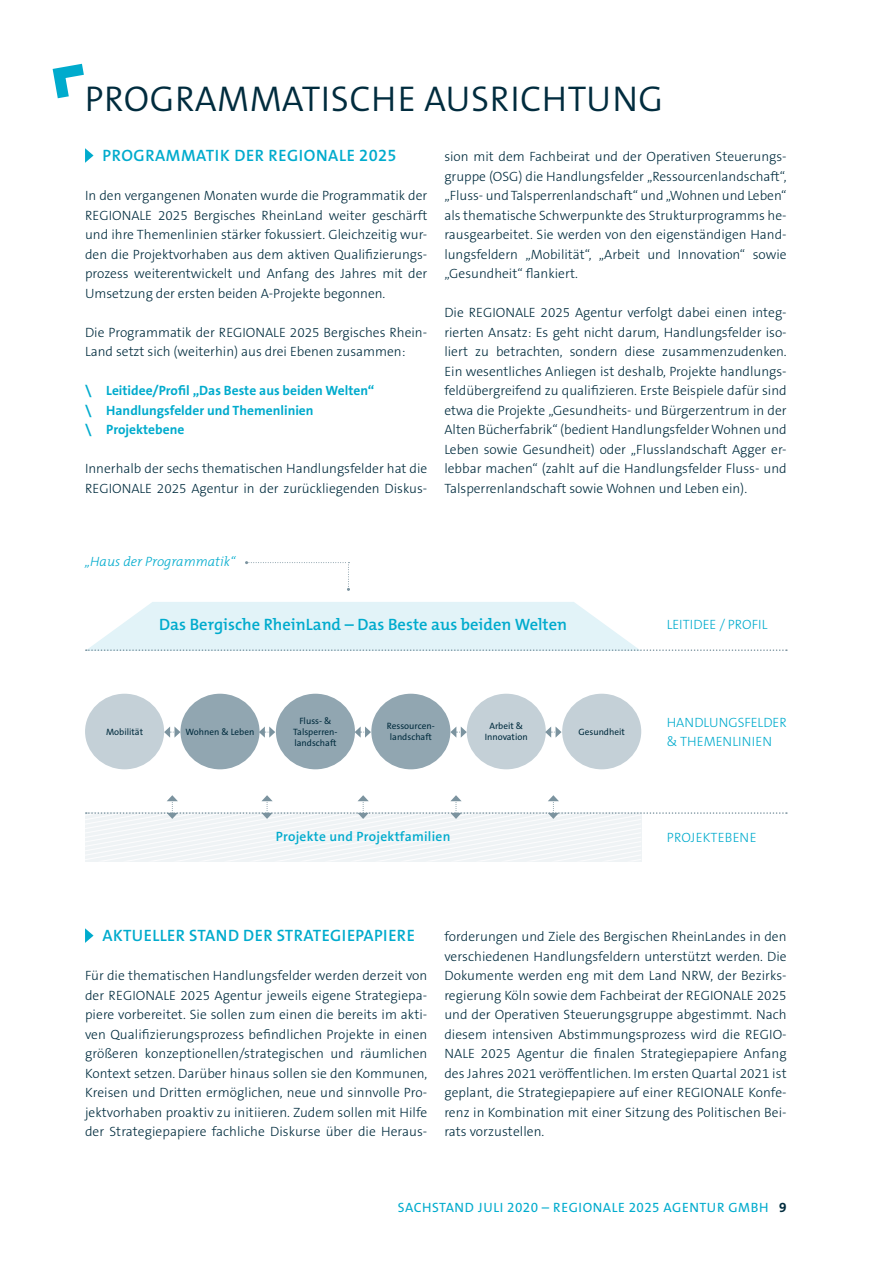
<style>
.page{position:relative;width:893px;height:1263px;background:#fff}
.page>*{position:absolute;margin:0;border:0;box-sizing:border-box;transform-origin:0 0}
.t1{font:300 36px "The Mix B W4";letter-spacing:.015em;color:#012c3e}
.t2{font:600 16.5px "The Mix B W6";letter-spacing:.02em;color:#00abcd}
.t3{font:600 16.5px "The Mix B W6";color:#00abcd}
.t4{font:300 13.5px/19.5px "The Sans B W3";color:#012c3e;text-align:justify}
.t5{font:700 13.5px/19.5px "The Sans B W7";color:#00abcd}
.t6{font:300 13.5px/18.5px "The Mix B W3";color:#00abcd}
.t7{font:13.5px "The Sans B W5 Plain";letter-spacing:.045em;color:#00abcd}
.t8{font:600 13.5px "The Sans B W6";letter-spacing:.02em;color:#00abcd}
.t9{font:italic 300 13.5px "The Mix B W3";color:#00abcd}
.t10{font:9.15px/11.1px "The Sans B W5 Plain";color:#012c3e;text-align:center}
.s1{font-family:"The Sans B W7";font-weight:700;color:#012c3e}
</style>
<div class="page">
<svg style="left:85px;top:148px;width:9px;height:15px"></svg>
<svg style="left:85px;top:928px;width:9px;height:15px"></svg>
<svg style="left:53px;top:64px;width:31px;height:34px"></svg>
<svg style="left:85px;top:602px;width:702px;height:49px"></svg>
<div style="left:85px;top:694px;width:79px;height:75px;background:#c4d0d7;border-radius:50%"></div>
<div style="left:180px;top:694px;width:80px;height:75px;background:#91a6b1;border-radius:50%"></div>
<div style="left:276px;top:694px;width:79px;height:75px;background:#91a6b1;border-radius:50%"></div>
<div style="left:371px;top:694px;width:79px;height:75px;background:#91a6b1;border-radius:50%"></div>
<div style="left:467px;top:694px;width:79px;height:75px;background:#c4d0d7;border-radius:50%"></div>
<div style="left:562px;top:694px;width:79px;height:75px;background:#c4d0d7;border-radius:50%"></div>
<svg style="left:164px;top:726px;width:16px;height:12px"></svg>
<svg style="left:259px;top:726px;width:16px;height:12px"></svg>
<svg style="left:355px;top:726px;width:16px;height:12px"></svg>
<svg style="left:450px;top:726px;width:17px;height:12px"></svg>
<svg style="left:545px;top:726px;width:16px;height:12px"></svg>
<svg style="left:85px;top:795px;width:702px;height:66px"></svg>
<svg style="left:245px;top:561px;width:105px;height:30px"></svg>
<h1 class="t1" style="left:85px;top:76px;width:580px">PROGRAMMATISCHE AUSRICHTUNG</h1>
<p class="t2" style="left:102px;top:145px;width:296px">PROGRAMMATIK DER REGIONALE 2025</p>
<p class="t4" style="left:85px;top:186px;width:344px">In den vergangenen Monaten wurde die Programmatik der REGIONALE 2025 Bergisches RheinLand weiter geschärft und ihre Themenlinien stärker fokussiert. Gleichzeitig wur&shy;den die Projektvorhaben aus dem aktiven Qualifizierungs&shy;prozess weiterentwickelt und Anfang des Jahres mit der Umsetzung der ersten beiden A-Projekte begonnen.</p>
<p class="t4" style="left:85px;top:323px;width:344px">Die Programmatik der REGIONALE 2025 Bergisches Rhein-<br>Land setzt sich (weiterhin) aus drei Ebenen zusammen:</p>
<p class="t5" style="left:85px;top:381px;width:291px">\ Leitidee/Profil „Das Beste aus beiden Welten“ \ Handlungsfelder und Themenlinien<br>\ Projektebene</p>
<p class="t4" style="left:85px;top:459px;width:344px">Innerhalb der sechs thematischen Handlungsfelder hat die<br>REGIONALE 2025 Agentur in der zurückliegenden Diskus-</p>
<p class="t4" style="left:444px;top:147px;width:344px">sion mit dem Fachbeirat und der Operativen Steuerungs&shy;gruppe (OSG) die Handlungsfelder „Ressourcenlandschaft“, „Fluss- und Talsperrenlandschaft“ und „Wohnen und Leben“ als thematische Schwerpunkte des Strukturprogramms he&shy;rausgearbeitet. Sie werden von den eigenständigen Hand&shy;lungsfeldern „Mobilität“, „Arbeit und Innovation“ sowie „Gesundheit“ flankiert.</p>
<p class="t4" style="left:444px;top:303px;width:344px">Die REGIONALE 2025 Agentur verfolgt dabei einen integ&shy;rierten Ansatz: Es geht nicht darum, Handlungsfelder iso&shy;liert zu betrachten, sondern diese zusammenzudenken.<br>Ein wesentliches Anliegen ist deshalb, Projekte handlungs&shy;feldübergreifend zu qualifizieren. Erste Beispiele dafür sind etwa die Projekte „Gesundheits- und Bürgerzentrum in der Alten Bücherfabrik“ (bedient Handlungsfelder Wohnen und Leben sowie Gesundheit) oder „Flusslandschaft Agger er&shy;lebbar machen“ (zahlt auf die Handlungsfelder Fluss- und Talsperrenlandschaft sowie Wohnen und Leben ein).</p>
<p class="t9" style="left:85px;top:553px;width:152px">„Haus der Programmatik“</p>
<p class="t3" style="left:159px;top:613px;width:409px">Das Bergische RheinLand – Das Beste aus beiden Welten</p>
<p class="t6" style="left:667px;top:615px;width:102px">LEITIDEE / PROFIL</p>
<p class="t10" style="left:106px;top:726px;width:39px">Mobilität</p>
<p class="t10" style="left:186px;top:726px;width:70px">Wohnen &amp; Leben</p>
<p class="t10" style="left:293px;top:715px;width:46px">Fluss- &amp;<br>Talsperren&shy;landschaft</p>
<p class="t10" style="left:387px;top:721px;width:49px">Ressourcen&shy;landschaft</p>
<p class="t10" style="left:485px;top:721px;width:44px">Arbeit &amp;<br>Innovation</p>
<p class="t10" style="left:578px;top:726px;width:48px">Gesundheit</p>
<p class="t6" style="left:667px;top:713px;width:121px">HANDLUNGSFELDER &amp; THEMENLINIEN</p>
<p class="t8" style="left:276px;top:828px;width:176px">Projekte und Projektfamilien</p>
<p class="t6" style="left:667px;top:828px;width:91px">PROJEKTEBENE</p>
<p class="t2" style="left:102px;top:925px;width:314px">AKTUELLER STAND DER STRATEGIEPAPIERE</p>
<p class="t4" style="left:85px;top:966px;width:344px">Für die thematischen Handlungsfelder werden derzeit von der REGIONALE 2025 Agentur jeweils eigene Strategiepa&shy;piere vorbereitet. Sie sollen zum einen die bereits im akti&shy;ven Qualifizierungsprozess befindlichen Projekte in einen größeren konzeptionellen/strategischen und räumlichen Kontext setzen. Darüber hinaus sollen sie den Kommunen, Kreisen und Dritten ermöglichen, neue und sinnvolle Pro&shy;jektvorhaben proaktiv zu initiieren. Zudem sollen mit Hilfe der Strategiepapiere fachliche Diskurse über die Heraus-</p>
<p class="t4" style="left:444px;top:927px;width:344px">forderungen und Ziele des Bergischen RheinLandes in den verschiedenen Handlungsfeldern unterstützt werden. Die Dokumente werden eng mit dem Land NRW, der Bezirks&shy;regierung Köln sowie dem Fachbeirat der REGIONALE 2025 und der Operativen Steuerungsgruppe abgestimmt. Nach diesem intensiven Abstimmungsprozess wird die REGIO-NALE 2025 Agentur die finalen Strategiepapiere Anfang des Jahres 2021 veröffentlichen. Im ersten Quartal 2021 ist geplant, die Strategiepapiere auf einer REGIONALE Konfe&shy;renz in Kombination mit einer Sitzung des Politischen Bei&shy;rats vorzustellen.</p>
<p class="t7" style="left:398px;top:1199px;width:390px">SACHSTAND JULI 2020 – REGIONALE 2025 AGENTUR GMBH <span class="s1">9</span></p>
</div>
